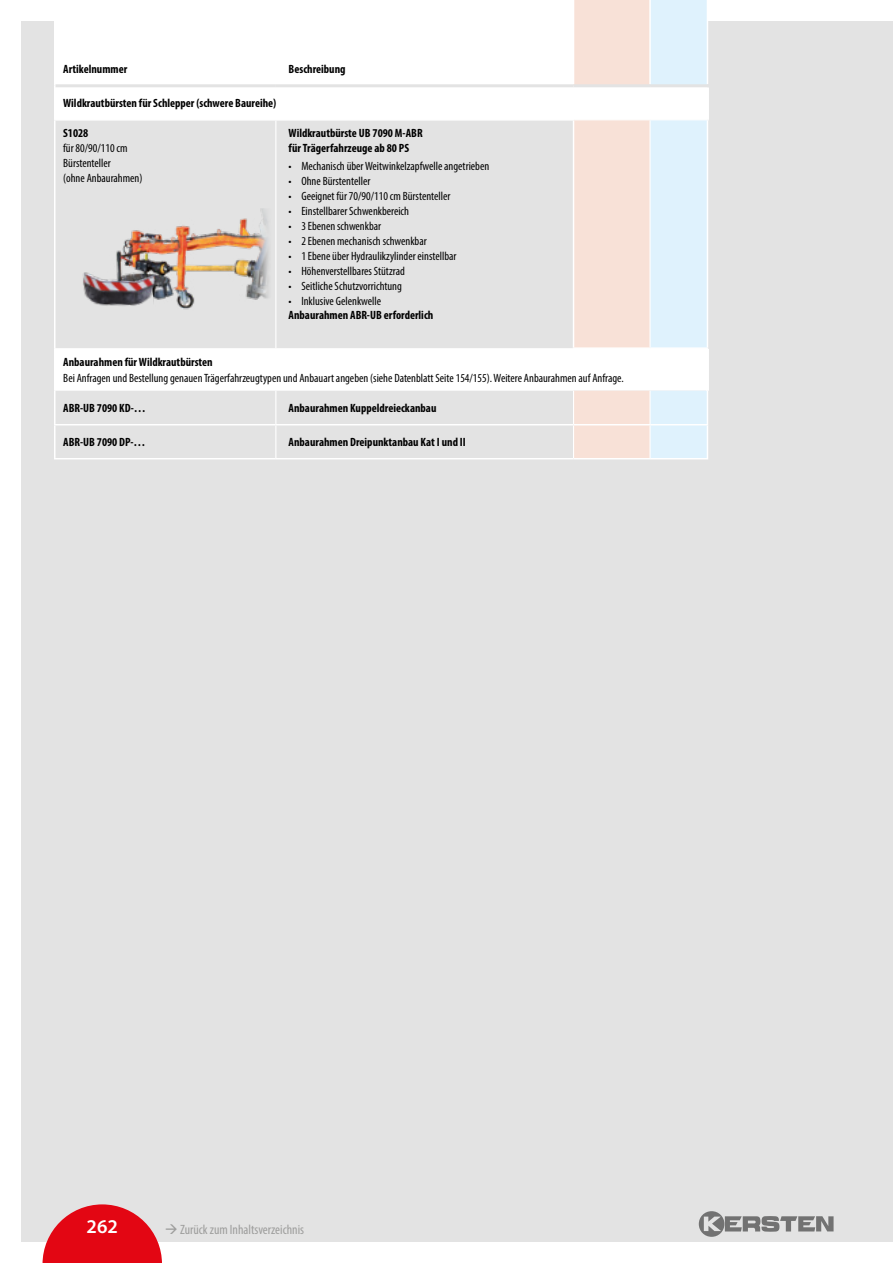
<style>
.page{position:relative;width:893px;height:1263px;background:#fff}
.page>*{position:absolute;margin:0;border:0;box-sizing:border-box;transform-origin:0 0}
.t1{font:600 19.5px "Myriad Pro";color:#fff}
.t2{font:condensed 13.5px "Myriad Pro";color:#9d9d9c}
.t3{font:condensed 12px/14.7px "Myriad Pro";color:#000}
.t4{font:700 condensed 12px/14.4px "Myriad Pro";color:#000}
</style>
<div class="page">
<div style="left:21px;top:21px;width:872px;height:1221px;background:#e3e3e3"></div>
<svg style="left:43px;top:1204px;width:119px;height:59px"></svg>
<svg style="left:698px;top:1211px;width:136px;height:25px"></svg>
<svg style="left:56px;top:21px;width:517px;height:370px"></svg>
<svg style="left:573px;top:0;width:134px;height:458px"></svg>
<hr style="left:573px;top:0;width:1px;height:84px;background:#fff">
<hr style="left:275px;top:0;width:2px;height:84px;background:#fff">
<hr style="left:275px;top:391px;width:1px;height:33px;background:#fff">
<hr style="left:573px;top:391px;width:1px;height:33px;background:#fff">
<hr style="left:649px;top:391px;width:2px;height:33px;background:#fff">
<hr style="left:275px;top:425px;width:1px;height:33px;background:#fff">
<hr style="left:573px;top:425px;width:1px;height:33px;background:#fff">
<hr style="left:649px;top:425px;width:2px;height:33px;background:#fff">
<hr style="left:275px;top:121px;width:1px;height:227px;background:#fff">
<hr style="left:574px;top:119px;width:76px;height:1px;background:#fff">
<hr style="left:650px;top:119px;width:59px;height:1px;background:#fff">
<hr style="left:649px;top:120px;width:2px;height:227px;background:#fff">
<hr style="left:649px;top:0;width:2px;height:84px;background:#fff">
<hr style="left:706px;top:87px;width:3px;height:32px;background:#fff">
<hr style="left:706px;top:349px;width:3px;height:42px;background:#fff">
<hr style="left:707px;top:120px;width:1px;height:227px;background:#fff">
<hr style="left:54px;top:424px;width:222px;height:1px;background:#fff">
<hr style="left:276px;top:424px;width:297px;height:1px;background:#fff">
<hr style="left:573px;top:424px;width:77px;height:1px;background:#fff">
<hr style="left:650px;top:424px;width:58px;height:1px;background:#fff">
<hr style="left:573px;top:458px;width:77px;height:1px;background:#fff">
<hr style="left:54px;top:119px;width:222px;height:2px;background:#fff">
<hr style="left:276px;top:119px;width:298px;height:2px;background:#fff">
<hr style="left:573px;top:121px;width:1px;height:226px;background:#fff">
<hr style="left:707px;top:0;width:1px;height:84px;background:#fff">
<hr style="left:707px;top:391px;width:1px;height:33px;background:#fff">
<hr style="left:707px;top:425px;width:1px;height:33px;background:#fff">
<hr style="left:54px;top:0;width:2px;height:86px;background:#fff">
<hr style="left:54px;top:86px;width:2px;height:33px;background:#fff">
<hr style="left:54px;top:121px;width:2px;height:227px;background:#fff">
<hr style="left:54px;top:348px;width:2px;height:43px;background:#fff">
<hr style="left:54px;top:391px;width:2px;height:33px;background:#fff">
<hr style="left:54px;top:425px;width:2px;height:33px;background:#fff">
<hr style="left:54px;top:458px;width:222px;height:1px;background:#fff">
<hr style="left:276px;top:458px;width:297px;height:1px;background:#fff">
<hr style="left:650px;top:458px;width:58px;height:1px;background:#fff">
<hr style="left:56px;top:84px;width:220px;height:3px;background:#e3e3e3">
<hr style="left:276px;top:84px;width:297px;height:3px;background:#e3e3e3">
<hr style="left:573px;top:84px;width:77px;height:3px;background:#e3e3e3">
<hr style="left:650px;top:84px;width:59px;height:3px;background:#e3e3e3">
<hr style="left:573px;top:347px;width:77px;height:2px;background:#fff">
<hr style="left:650px;top:347px;width:58px;height:2px;background:#fff">
<img style="left:77px;top:208px;width:195px;height:107px">
<img style="left:79px;top:270px;width:80px;height:41px">
<p class="t4" style="left:63px;top:62px;width:65px">Artikelnummer</p>
<p class="t4" style="left:289px;top:62px;width:58px">Beschreibung</p>
<p class="t4" style="left:63px;top:96px;width:215px">Wildkrautbürsten für Schlepper (schwere Baureihe)</p>
<p class="t4" style="left:63px;top:126px;width:27px">S1028</p>
<p class="t3" style="left:63px;top:141px;width:81px">für 80/90/110 cm<br>Bürstenteller<br>(ohne Anbaurahmen)</p>
<p class="t4" style="left:289px;top:126px;width:136px">Wildkrautbürste UB 7090 M-ABR für Trägerfahrzeuge ab 80 PS</p>
<p class="t3" style="left:289px;top:158px;width:202px">• Mechanisch über Weitwinkelzapfwelle angetrieben</p>
<p class="t3" style="left:289px;top:173px;width:83px">• Ohne Bürstenteller</p>
<p class="t3" style="left:289px;top:188px;width:163px">• Geeignet für 70/90/110 cm Bürstenteller</p>
<p class="t3" style="left:289px;top:203px;width:122px">• Einstellbarer Schwenkbereich</p>
<p class="t3" style="left:289px;top:218px;width:94px">• 3 Ebenen schwenkbar</p>
<p class="t3" style="left:289px;top:233px;width:140px">• 2 Ebenen mechanisch schwenkbar</p>
<p class="t3" style="left:289px;top:248px;width:169px">• 1 Ebene über Hydraulikzylinder einstellbar</p>
<p class="t3" style="left:289px;top:263px;width:118px">• Höhenverstellbares Stützrad</p>
<p class="t3" style="left:289px;top:278px;width:115px">• Seitliche Schutzvorrichtung</p>
<p class="t3" style="left:289px;top:293px;width:94px">• Inklusive Gelenkwelle</p>
<p class="t4" style="left:289px;top:308px;width:146px">Anbaurahmen ABR-UB erforderlich</p>
<p class="t4" style="left:63px;top:354px;width:151px">Anbaurahmen für Wildkrautbürsten</p>
<p class="t3" style="left:63px;top:371px;width:562px">Bei Anfragen und Bestellung genauen Trägerfahrzeugtypen und Anbauart angeben (siehe Datenblatt Seite 154/155). Weitere Anbaurahmen auf Anfrage.</p>
<p class="t4" style="left:63px;top:401px;width:84px">ABR-UB 7090 KD-…</p>
<p class="t4" style="left:289px;top:401px;width:149px">Anbaurahmen Kuppeldreieckanbau</p>
<p class="t4" style="left:63px;top:435px;width:84px">ABR-UB 7090 DP-…</p>
<p class="t4" style="left:289px;top:435px;width:179px">Anbaurahmen Dreipunktanbau Kat I und II</p>
<h1 class="t1" style="left:87px;top:1214px;width:33px">262</h1>
<p class="t2" style="left:165px;top:1221px;width:141px">→ Zurück zum Inhaltsverzeichnis</p>
</div>
